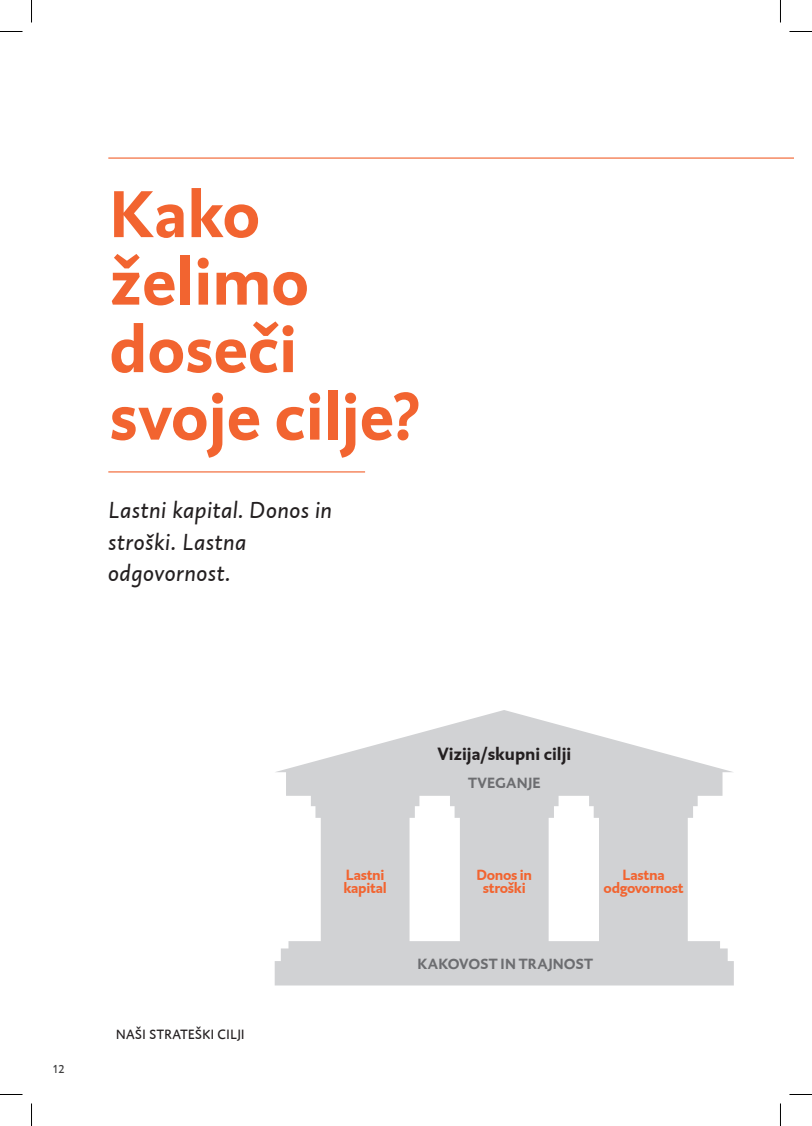
<style>
.page{position:relative;width:812px;height:1126px;background:#fff}
.page>*{position:absolute;margin:0;border:0;box-sizing:border-box;transform-origin:0 0}
.t1{font:700 67.5px/67.5px "DTL Caspari EST";color:#f26430}
.t2{font:italic 24px/31.5px "DTL Caspari EST";letter-spacing:.02em;color:#231f20}
.t3{font:700 18px "DTL Caspari T";color:#231f20}
.t4{font:700 15px/13.2px "DTL Caspari T";letter-spacing:-.02em;color:#f26430;text-align:center}
.t5{font:700 15px "DTL Caspari T";color:#6c6d70}
.t6{font:13.95px "DTL Caspari T";letter-spacing:.03em;color:#231f20}
.t7{font:12px "DTL Caspari T";color:#3e3e3f}
</style>
<div class="page">
<hr style="left:108px;top:157px;width:685px;height:2px;background:#f26430">
<hr style="left:108px;top:471px;width:257px;height:2px;background:#f26430">
<svg style="left:274px;top:710px;width:460px;height:275px;fill:#d1d2d4"></svg>
<svg style="left:0;top:31px;width:22px;height:1px"></svg>
<svg style="left:789px;top:31px;width:22px;height:1px"></svg>
<svg style="left:0;top:1094px;width:22px;height:1px"></svg>
<svg style="left:789px;top:1094px;width:22px;height:1px"></svg>
<svg style="left:31px;top:0;width:1px;height:22px"></svg>
<svg style="left:31px;top:1103px;width:1px;height:23px"></svg>
<svg style="left:780px;top:0;width:1px;height:22px"></svg>
<svg style="left:780px;top:1103px;width:1px;height:23px"></svg>
<h1 class="t1" style="left:109px;top:179px;width:311px">Kako želimo doseči svoje cilje?</h1>
<p class="t2" style="left:108px;top:494px;width:225px">Lastni kapital. Donos in stroški. Lastna odgovornost.</p>
<p class="t7" style="left:53px;top:1061px;width:13px">12</p>
<p class="t6" style="left:116px;top:1026px;width:130px">NAŠI STRATEŠKI CILJI</p>
<p class="t4" style="left:343px;top:867px;width:45px;text-align:left">Lastni kapital</p>
<p class="t3" style="left:437px;top:742px;width:135px">Vizija/skupni cilji</p>
<p class="t5" style="left:468px;top:773px;width:74px">TVEGANJE</p>
<p class="t4" style="left:476px;top:867px;width:57px">Donos in stroški</p>
<p class="t4" style="left:603px;top:867px;width:82px">Lastna odgovornost</p>
<p class="t5" style="left:417px;top:954px;width:177px">KAKOVOST IN TRAJNOST</p>
</div>
